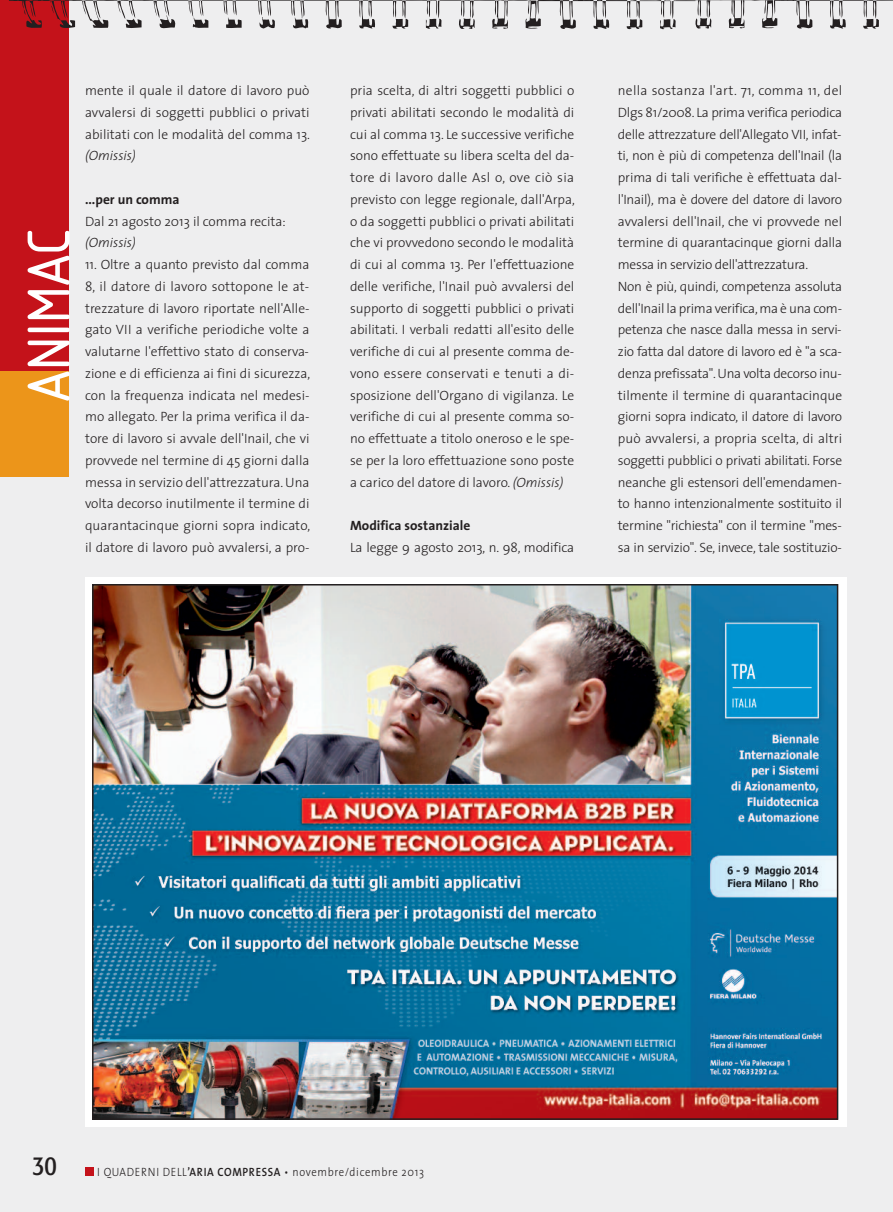
<style>
.page{position:relative;width:893px;height:1212px;background:#eeeeef}
.page>*{position:absolute;margin:0;border:0;box-sizing:border-box;transform-origin:0 0}
.t1{font:63px "Isonorm MN";color:#fff}
.t2{font:condensed 27px "Formata";color:#231f20}
.t3{font:300 13.5px/21.8px "The Sans";letter-spacing:-.02em;color:#231f20;text-align:justify}
.t4{font:700 13.5px "The Sans";color:#231f20}
.t5{font:300 13.5px "The Sans";color:#231f20}
.t6{font:italic 300 13.5px "The Sans";color:#231f20}
.t7{font:300 12px "The Sans";letter-spacing:.06em;color:#231f20;scale:.9 1}
.s1{font-style:italic}
.s2{font-weight:600}
</style>
<div class="page">
<div style="left:0;top:370px;width:69px;height:106px;background:#ec951a"></div>
<div style="left:0;top:0;width:69px;height:370px;background:#c4121a"></div>
<svg style="left:14px;top:0;width:879px;height:29px"></svg>
<svg style="left:85px;top:578px;width:761px;height:549px;background:#c9c6c7"></svg>
<img style="left:95px;top:587px;width:740px;height:530px">
<div style="left:85px;top:1167px;width:9px;height:8px;background:#c4121a"></div>
<h1 class="t1" style="left:11px;top:402px;width:174px;rotate:-90deg">ANIMAC</h1>
<p class="t3" style="left:85px;top:81px;width:227px">mente il quale il datore di lavoro può avvalersi di soggetti pubblici o privati abilitati con le modalità del comma 13.</p>
<p class="t6" style="left:85px;top:151px;width:52px">(Omissis)</p>
<p class="t4" style="left:85px;top:194px;width:96px">...per un comma</p>
<p class="t5" style="left:85px;top:216px;width:202px">Dal 21 agosto 2013 il comma recita:</p>
<p class="t6" style="left:85px;top:238px;width:52px">(Omissis)</p>
<p class="t3" style="left:85px;top:255px;width:227px">11. Oltre a quanto previsto dal comma 8, il datore di lavoro sottopone le at&shy;trezzature di lavoro riportate nell'Alle&shy;gato VII a verifiche periodiche volte a valutarne l'effettivo stato di conserva&shy;zione e di efficienza ai fini di sicurezza, con la frequenza indicata nel medesi&shy;mo allegato. Per la prima verifica il da&shy;tore di lavoro si avvale dell'Inail, che vi provvede nel termine di 45 giorni dalla messa in servizio dell'attrezzatura. Una volta decorso inutilmente il termine di quarantacinque giorni sopra indicato, il datore di lavoro può avvalersi, a pro-</p>
<p class="t3" style="left:350px;top:81px;width:226px">pria scelta, di altri soggetti pubblici o privati abilitati secondo le modalità di cui al comma 13. Le successive verifiche sono effettuate su libera scelta del da&shy;tore di lavoro dalle Asl o, ove ciò sia previsto con legge regionale, dall'Arpa, o da soggetti pubblici o privati abilitati che vi provvedono secondo le modalità di cui al comma 13. Per l'effettuazione delle verifiche, l'Inail può avvalersi del supporto di soggetti pubblici o privati abilitati. I verbali redatti all'esito delle verifiche di cui al presente comma de&shy;vono essere conservati e tenuti a di&shy;sposizione dell'Organo di vigilanza. Le verifiche di cui al presente comma so&shy;no effettuate a titolo oneroso e le spe&shy;se per la loro effettuazione sono poste a carico del datore di lavoro. <span class="s1">(Omissis)</span></p>
<p class="t4" style="left:350px;top:520px;width:122px">Modifica sostanziale</p>
<p class="t3" style="left:350px;top:538px;width:226px">La legge 9 agosto 2013, n. 98, modifica</p>
<p class="t3" style="left:618px;top:81px;width:226px;text-align:left">nella sostanza l'art. 71, comma 11, del Dlgs 81/2008. La prima verifica periodica delle attrezzature dell'Allegato VII, infat&shy;ti, non è più di competenza dell'Inail (la prima di tali verifiche è effettuata dal&shy;l'Inail), ma è dovere del datore di lavoro avvalersi dell'Inail, che vi provvede nel termine di quarantacinque giorni dalla messa in servizio dell'attrezzatura.<br>Non è più, quindi, competenza assoluta dell'Inail la prima verifica,ma è una com&shy;petenza che nasce dalla messa in servi&shy;zio fatta dal datore di lavoro ed è "a sca&shy;denza prefissata".Una volta decorso inu&shy;tilmente il termine di quarantacinque giorni sopra indicato, il datore di lavoro può avvalersi, a propria scelta, di altri soggetti pubblici o privati abilitati. Forse neanche gli estensori dell'emendamen&shy;to hanno intenzionalmente sostituito il termine "richiesta" con il termine "mes&shy;sa in servizio". Se, invece, tale sostituzio-</p>
<h2 class="t2" style="left:32px;top:1154px;width:26px">30</h2>
<p class="t7" style="left:97px;top:1167px;width:365px">I QUADERNI DELL<span class="s2">’ARIA COMPRESSA</span> • novembre/dicembre 2013</p>
</div>
